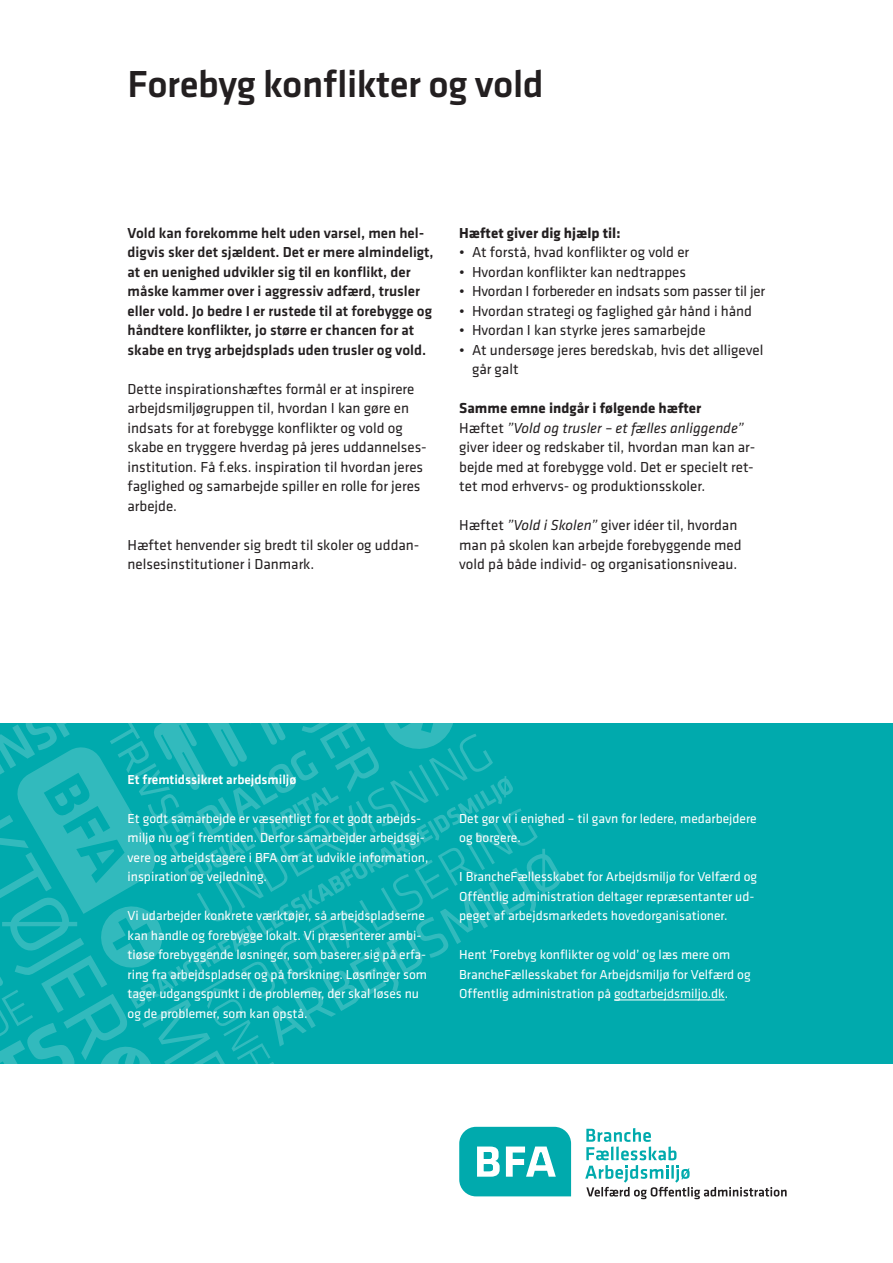
<style>
.page{position:relative;width:893px;height:1263px;background:#fff}
.page>*{position:absolute;margin:0;border:0;box-sizing:border-box;transform-origin:0 0}
.t1{font:500 39px "Klavika";letter-spacing:-.01em;color:#231f20}
.BAR_Brød{font:15px/19.5px "Klavika";color:#231f20}
.BAR_Manchettekst{font:500 15px/19.5px "Klavika";color:#231f20}
.BAR_Mellemrubrik{font:700 15px "Klavika";color:#231f20}
.BAR_BoksBrød_Hvid{font:13.5px/19.5px "Klavika";color:#fff}
.BAR_BoksBrød_Hvid-2{font:500 13.5px "Klavika";color:#fff}
.s1{font-style:italic}
</style>
<div class="page">
<div style="left:0;top:723px;width:893px;height:340px;background:#00aaad"></div>
<svg style="left:0;top:723px;width:561px;height:340px"></svg>
<hr style="left:614px;top:1000px;width:111px;height:1px;background:#fff">
<svg style="left:459px;top:1127px;width:112px;height:69px"></svg>
<svg style="left:585px;top:1128px;width:202px;height:71px"></svg>
<p class="t1" style="left:128px;top:63px;width:418px">Forebyg konflikter og vold</p>
<p class="BAR_Manchettekst" style="left:128px;top:223px;width:308px">Vold kan forekomme helt uden varsel, men hel&shy;digvis sker det sjældent. Det er mere almindeligt, at en uenighed udvikler sig til en konflikt, der måske kammer over i aggressiv adfærd, trusler eller vold. Jo bedre I er rustede til at forebygge og håndtere konflikter, jo større er chancen for at skabe en tryg arbejdsplads uden trusler og vold.</p>
<p class="BAR_Brød" style="left:128px;top:379px;width:301px">Dette inspirationshæftes formål er at inspirere arbejdsmiljøgruppen til, hvordan I kan gøre en indsats for at forebygge konflikter og vold og skabe en tryggere hverdag på jeres uddannelses&shy;institution. Få f.eks. inspiration til hvordan jeres faglighed og samarbejde spiller en rolle for jeres arbejde.</p>
<p class="BAR_Brød" style="left:128px;top:535px;width:293px">Hæftet henvender sig bredt til skoler og uddan&shy;nelsesinstitutioner i Danmark.</p>
<p class="BAR_Mellemrubrik" style="left:459px;top:222px;width:163px">Hæftet giver dig hjælp til:</p>
<p class="BAR_Brød" style="left:459px;top:243px;width:231px">• At forstå, hvad konflikter og vold er</p>
<p class="BAR_Brød" style="left:459px;top:262px;width:228px">• Hvordan konflikter kan nedtrappes</p>
<p class="BAR_Brød" style="left:459px;top:282px;width:307px">• Hvordan I forbereder en indsats som passer til jer</p>
<p class="BAR_Brød" style="left:459px;top:301px;width:294px">• Hvordan strategi og faglighed går hånd i hånd</p>
<p class="BAR_Brød" style="left:459px;top:321px;width:248px">• Hvordan I kan styrke jeres samarbejde</p>
<p class="BAR_Brød" style="left:459px;top:340px;width:306px">• At undersøge jeres beredskab, hvis det alligevel</p>
<p class="BAR_Brød" style="left:472px;top:360px;width:48px">går galt</p>
<p class="BAR_Mellemrubrik" style="left:459px;top:397px;width:244px">Samme emne indgår i følgende hæfter</p>
<p class="BAR_Brød" style="left:459px;top:418px;width:298px">Hæftet <span class="s1">”Vold og trusler – et fælles anliggende” </span>giver ideer og redskaber til, hvordan man kan ar&shy;bejde med at forebygge vold. Det er specielt ret&shy;tet mod erhvervs- og produktionsskoler.</p>
<p class="BAR_Brød" style="left:459px;top:516px;width:284px">Hæftet <span class="s1">”Vold i Skolen”</span> giver idéer til, hvordan man på skolen kan arbejde forebyggende med vold på både individ- og organisationsniveau.</p>
<p class="BAR_BoksBrød_Hvid-2" style="left:128px;top:772px;width:170px">Et fremtidssikret arbejdsmiljø</p>
<p class="BAR_BoksBrød_Hvid" style="left:128px;top:809px;width:302px">Et godt samarbejde er væsentligt for et godt arbejds&shy;miljø nu og i fremtiden. Derfor samarbejder arbejdsgi&shy;vere og arbejdstagere i BFA om at udvikle information, inspiration og vejledning.</p>
<p class="BAR_BoksBrød_Hvid" style="left:128px;top:906px;width:301px">Vi udarbejder konkrete værktøjer, så arbejdspladserne kan handle og forebygge lokalt. Vi præsenterer ambi&shy;tiøse forebyggende løsninger, som baserer sig på erfa&shy;ring fra arbejdspladser og på forskning. Løsninger som tager udgangspunkt i de problemer, der skal løses nu og de problemer, som kan opstå.</p>
<p class="BAR_BoksBrød_Hvid" style="left:459px;top:809px;width:299px">Det gør vi i enighed – til gavn for ledere, medarbejdere og borgere.</p>
<p class="BAR_BoksBrød_Hvid" style="left:459px;top:867px;width:299px">I BrancheFællesskabet for Arbejdsmiljø for Velfærd og<br>Offentlig administration deltager repræsentanter ud&shy;peget af arbejdsmarkedets hovedorganisationer.</p>
<p class="BAR_BoksBrød_Hvid" style="left:459px;top:945px;width:273px">Hent ’Forebyg konflikter og vold’ og læs mere om</p>
<p class="BAR_BoksBrød_Hvid" style="left:459px;top:965px;width:293px">BrancheFællesskabet for Arbejdsmiljø for Velfærd og<br>Offentlig administration på godtarbejdsmiljo.dk.</p>
</div>
